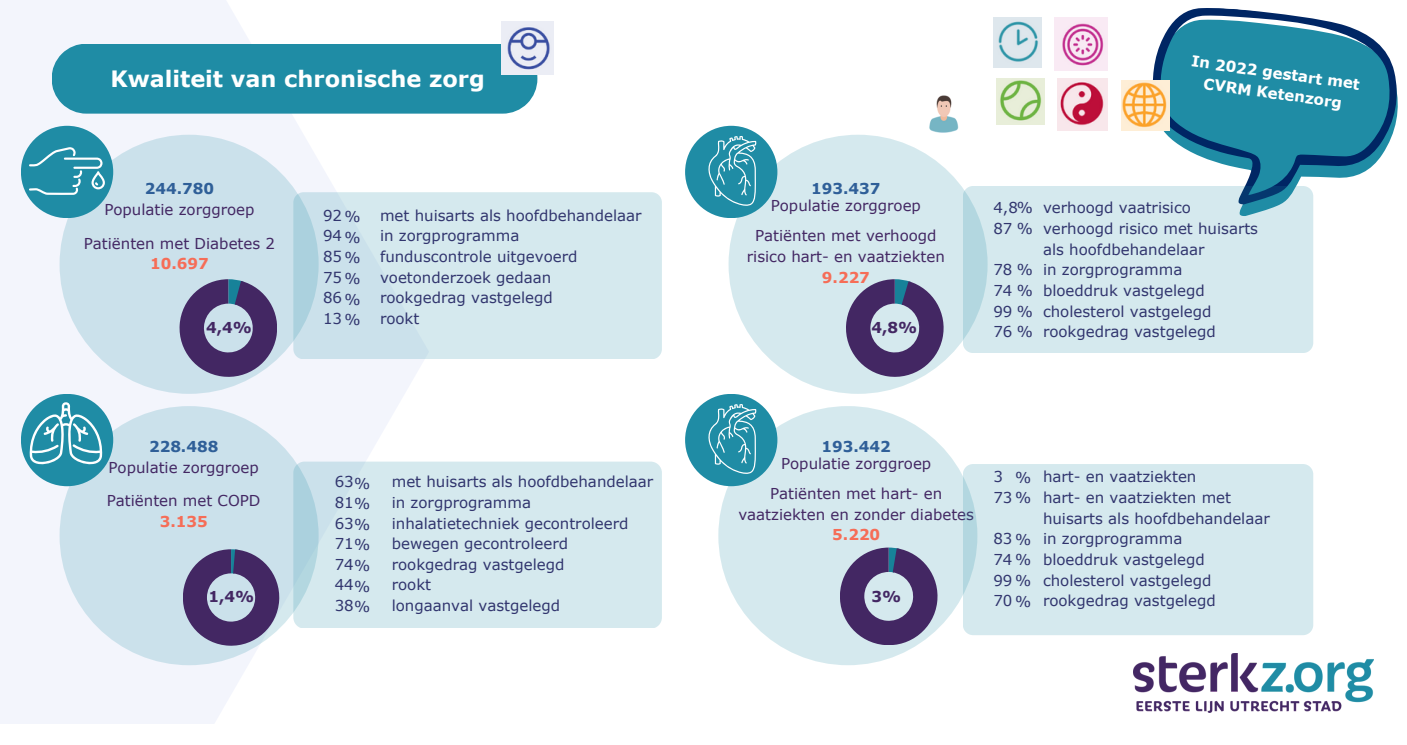
<style>
.page{position:relative;width:1407px;height:745px;background:#fff}
.page>*{position:absolute;margin:0;border:0;box-sizing:border-box;transform-origin:0 0}
.t1{font:700 22.5px "Verdana";color:#fff}
.t2{font:15px/20.6px "Verdana";color:#31356e}
.t3{font:15px/20.6px "Verdana";color:#432763;text-align:center}
.t4{font:700 15px/20.6px "Verdana";color:#fff;text-align:center}
.t5{font:700 15px "Verdana";color:#2f5f98}
.t6{font:700 15px "Verdana";color:#f66d57}
.t7{font:700 15px "Verdana";color:#432763}
</style>
<div class="page">
<div style="left:0;top:0;width:429px;height:723px;background:#f3f5fc"></div>
<div style="left:60px;top:406px;width:258px;height:259px;background:#cbe1eb;border-radius:50%"></div>
<div style="left:293px;top:192px;width:368px;height:167px;background:#d5e9ee;border-radius:10px"></div>
<div style="left:293px;top:461px;width:368px;height:167px;background:#d5e9ee;border-radius:11px"></div>
<div style="left:52px;top:44px;width:485px;height:69px;background:#1f8ca5"></div>
<img style="left:502px;top:22px;width:51px;height:52px">
<svg style="left:1142px;top:8px;width:256px;height:207px;fill:#1f8ca5"></svg>
<img style="left:1054px;top:18px;width:53px;height:52px">
<img style="left:1057px;top:78px;width:50px;height:52px">
<img style="left:1121px;top:80px;width:48px;height:50px">
<img style="left:993px;top:18px;width:48px;height:49px">
<img style="left:996px;top:78px;width:48px;height:47px">
<div style="left:60px;top:135px;width:258px;height:259px;background:#cbe1eb;border-radius:50%"></div>
<svg style="left:179px;top:279px;width:98px;height:98px"></svg>
<div style="left:728px;top:135px;width:259px;height:259px;background:#d5e9ee;border-radius:50%"></div>
<svg style="left:183px;top:549px;width:96px;height:96px"></svg>
<div style="left:718px;top:406px;width:259px;height:259px;background:#d5e9ee;border-radius:50%"></div>
<img style="left:929px;top:95px;width:30px;height:38px">
<img style="left:1133px;top:653px;width:240px;height:59px">
<div style="left:21px;top:126px;width:92px;height:92px;background:#1f8ca5;border-radius:50%"></div>
<svg style="left:29px;top:147px;width:76px;height:48px"></svg>
<div style="left:21px;top:394px;width:92px;height:92px;background:#1f8ca5;border-radius:50%"></div>
<svg style="left:29px;top:401px;width:73px;height:69px"></svg>
<div style="left:685px;top:126px;width:92px;height:92px;background:#1f8ca5;border-radius:50%"></div>
<svg style="left:708px;top:136px;width:48px;height:70px"></svg>
<div style="left:685px;top:394px;width:92px;height:92px;background:#1f8ca5;border-radius:50%"></div>
<svg style="left:708px;top:404px;width:48px;height:69px"></svg>
<div style="left:962px;top:186px;width:351px;height:166px;background:#d5e9ee;border-radius:10px"></div>
<div style="left:962px;top:464px;width:351px;height:171px;background:#d5e9ee;border-radius:10px"></div>
<svg style="left:846px;top:279px;width:97px;height:98px"></svg>
<svg style="left:840px;top:547px;width:97px;height:98px"></svg>
<p class="t1" style="left:110px;top:64px;width:376px">Kwaliteit van chronische zorg</p>
<p class="t5" style="left:145px;top:179px;width:71px">244.780</p>
<p class="t3" style="left:104px;top:199px;width:152px">Populatie zorggroep</p>
<p class="t3" style="left:84px;top:232px;width:193px">Patiënten met Diabetes 2</p>
<p class="t6" style="left:150px;top:254px;width:60px">10.697</p>
<p class="t7" style="left:206px;top:317px;width:47px">4,4%</p>
<p class="t5" style="left:149px;top:437px;width:71px">228.488</p>
<p class="t3" style="left:109px;top:456px;width:152px">Populatie zorggroep</p>
<p class="t3" style="left:107px;top:490px;width:155px">Patiënten met COPD</p>
<p class="t6" style="left:160px;top:512px;width:50px">3.135</p>
<p class="t7" style="left:208px;top:586px;width:47px">1,4%</p>
<p class="t2" style="left:323px;top:204px;width:21px">92</p>
<p class="t2" style="left:323px;top:225px;width:39px">94%</p>
<p class="t2" style="left:323px;top:245px;width:21px">85</p>
<p class="t2" style="left:323px;top:266px;width:39px">75%</p>
<p class="t2" style="left:323px;top:287px;width:21px">86</p>
<p class="t2" style="left:323px;top:307px;width:39px">13%</p>
<p class="t2" style="left:344px;top:206px;width:18px">%</p>
<p class="t2" style="left:344px;top:247px;width:18px">%</p>
<p class="t2" style="left:344px;top:288px;width:18px">%</p>
<p class="t2" style="left:380px;top:204px;width:263px">met huisarts als hoofdbehandelaar</p>
<p class="t2" style="left:380px;top:225px;width:141px">in zorgprogramma</p>
<p class="t2" style="left:380px;top:245px;width:199px">funduscontrole uitgevoerd</p>
<p class="t2" style="left:380px;top:266px;width:173px">voetonderzoek gedaan</p>
<p class="t2" style="left:380px;top:287px;width:174px">rookgedrag vastgelegd</p>
<p class="t2" style="left:380px;top:307px;width:41px">rookt</p>
<p class="t2" style="left:335px;top:471px;width:37px">63%</p>
<p class="t2" style="left:335px;top:491px;width:37px">81%</p>
<p class="t2" style="left:335px;top:512px;width:37px">63%</p>
<p class="t2" style="left:335px;top:532px;width:37px">71%</p>
<p class="t2" style="left:335px;top:553px;width:37px">74%</p>
<p class="t2" style="left:335px;top:574px;width:37px">44%</p>
<p class="t2" style="left:335px;top:594px;width:37px">38%</p>
<p class="t2" style="left:392px;top:471px;width:263px">met huisarts als hoofdbehandelaar</p>
<p class="t2" style="left:392px;top:491px;width:141px">in zorgprogramma</p>
<p class="t2" style="left:392px;top:512px;width:238px">inhalatietechniek gecontroleerd</p>
<p class="t2" style="left:392px;top:532px;width:178px">bewegen gecontroleerd</p>
<p class="t2" style="left:392px;top:553px;width:174px">rookgedrag vastgelegd</p>
<p class="t2" style="left:392px;top:574px;width:41px">rookt</p>
<p class="t2" style="left:392px;top:594px;width:170px">longaanval vastgelegd</p>
<p class="t5" style="left:811px;top:179px;width:71px">193.437</p>
<p class="t3" style="left:770px;top:195px;width:152px">Populatie zorggroep</p>
<p class="t3" style="left:746px;top:225px;width:199px">Patiënten met verhoogd risico hart- en vaatziekten</p>
<p class="t6" style="left:822px;top:267px;width:50px">9.227</p>
<p class="t7" style="left:871px;top:317px;width:47px">4,8%</p>
<p class="t4" style="left:1192px;top:50px;width:171px;rotate:8deg">In 2022 gestart met<br>CVRM Ketenzorg</p>
<p class="t2" style="left:993px;top:197px;width:41px">4,8%</p>
<p class="t2" style="left:993px;top:218px;width:41px">87%</p>
<p class="t2" style="left:993px;top:259px;width:41px">78%</p>
<p class="t2" style="left:993px;top:279px;width:41px">74%</p>
<p class="t2" style="left:993px;top:300px;width:41px">99%</p>
<p class="t2" style="left:993px;top:321px;width:41px">76%</p>
<p class="t2" style="left:1042px;top:197px;width:149px">verhoogd vaatrisico</p>
<p class="t2" style="left:1042px;top:218px;width:217px">verhoogd risico met huisarts als hoofdbehandelaar</p>
<p class="t2" style="left:1042px;top:259px;width:141px">in zorgprogramma</p>
<p class="t2" style="left:1042px;top:279px;width:163px">bloeddruk vastgelegd</p>
<p class="t2" style="left:1042px;top:300px;width:170px">cholesterol vastgelegd</p>
<p class="t2" style="left:1042px;top:321px;width:174px">rookgedrag vastgelegd</p>
<p class="t5" style="left:821px;top:437px;width:71px">193.442</p>
<p class="t3" style="left:781px;top:452px;width:152px">Populatie zorggroep</p>
<p class="t3" style="left:738px;top:482px;width:237px">Patiënten met hart- en vaatziekten en zonder diabetes</p>
<p class="t6" style="left:832px;top:525px;width:50px">5.220</p>
<p class="t7" style="left:871px;top:586px;width:31px">3%</p>
<p class="t2" style="left:993px;top:466px;width:11px">3</p>
<p class="t2" style="left:993px;top:486px;width:39px">73%</p>
<p class="t2" style="left:993px;top:528px;width:39px">83%</p>
<p class="t2" style="left:993px;top:548px;width:39px">74%</p>
<p class="t2" style="left:993px;top:569px;width:39px">99%</p>
<p class="t2" style="left:993px;top:589px;width:39px">70%</p>
<p class="t2" style="left:1015px;top:466px;width:18px">%</p>
<p class="t2" style="left:1042px;top:466px;width:155px">hart- en vaatziekten</p>
<p class="t2" style="left:1042px;top:486px;width:228px">hart- en vaatziekten met huisarts als hoofdbehandelaar</p>
<p class="t2" style="left:1042px;top:528px;width:141px">in zorgprogramma</p>
<p class="t2" style="left:1042px;top:548px;width:163px">bloeddruk vastgelegd</p>
<p class="t2" style="left:1042px;top:569px;width:170px">cholesterol vastgelegd</p>
<p class="t2" style="left:1042px;top:589px;width:174px">rookgedrag vastgelegd</p>
</div>
